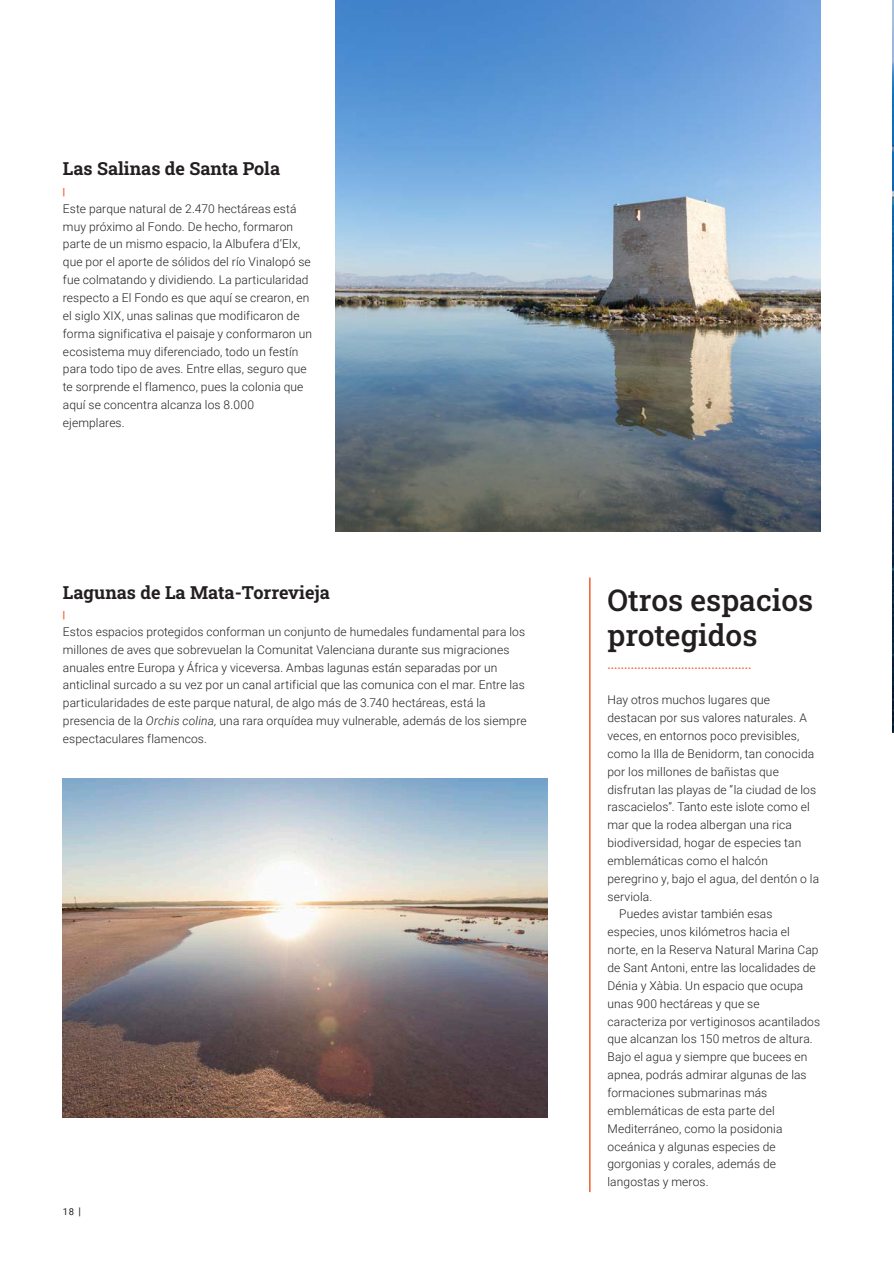
<style>
.page{position:relative;width:894px;height:1263px;background:#fff}
.page>*{position:absolute;margin:0;border:0;box-sizing:border-box;transform-origin:0 0}
.t1{font:500 30px/34.5px "Roboto Slab";color:#231f20}
.t2{font:18px "Roboto Slab";color:#231f20}
.t3{font:300 12px/17.9px "Roboto";letter-spacing:.01em;color:#231f20}
.t4{font:500 12px "Roboto";color:#f15d31}
.t5{font:700 condensed 9.75px "Roboto";color:#f15d31}
.t6{font:9.45px "Roboto";color:#231f20}
.s1{font-style:italic}
.s2{font-size:10.5px}
</style>
<div class="page">
<hr style="left:589px;top:577px;width:1px;height:615px;background:#f15d31">
<img style="left:892px;top:1px;width:1px;height:731px">
<img style="left:63px;top:778px;width:485px;height:339px">
<img style="left:335px;top:0;width:485px;height:531px">
<h2 class="t2" style="left:63px;top:156px;width:219px">Las Salinas de Santa Pola</h2>
<p class="t5" style="left:63px;top:184px;width:4px">|</p>
<p class="t3" style="left:63px;top:199px;width:251px">Este parque natural de 2.470 hectáreas está muy próximo al Fondo. De hecho, formaron parte de un mismo espacio, la Albufera d’Elx, que por el aporte de sólidos del río Vinalopó se fue colmatando y dividiendo. La particularidad respecto a El Fondo es que aquí se crearon, en el siglo XIX, unas salinas que modificaron de forma significativa el paisaje y conformaron un ecosistema muy diferenciado, todo un festín para todo tipo de aves. Entre ellas, seguro que te sorprende el flamenco, pues la colonia que aquí se concentra alcanza los 8.000 ejemplares.</p>
<h2 class="t2" style="left:63px;top:579px;width:268px">Lagunas de La Mata-Torrevieja</h2>
<p class="t5" style="left:63px;top:608px;width:4px">|</p>
<p class="t3" style="left:63px;top:622px;width:465px">Estos espacios protegidos conforman un conjunto de humedales fundamental para los millones de aves que sobrevuelan la Comunitat Valenciana durante sus migraciones anuales entre Europa y África y viceversa. Ambas lagunas están separadas por un anticlinal surcado a su vez por un canal artificial que las comunica con el mar. Entre las particularidades de este parque natural, de algo más de 3.740 hectáreas, está la presencia de la <span class="s1">Orchis colina,</span> una rara orquídea muy vulnerable, además de los siempre espectaculares flamencos.</p>
<p class="t6" style="left:63px;top:1205px;width:20px">18 <span class="s2">|</span></p>
<h1 class="t1" style="left:607px;top:582px;width:207px">Otros espacios protegidos</h1>
<p class="t4" style="left:607px;top:656px;width:145px">...........................................</p>
<p class="t3" style="left:607px;top:690px;width:164px">Hay otros muchos lugares que</p>
<p class="t3" style="left:607px;top:708px;width:201px">destacan por sus valores naturales. A</p>
<p class="t3" style="left:607px;top:726px;width:193px">veces, en entornos poco previsibles,</p>
<p class="t3" style="left:607px;top:744px;width:208px">como la Illa de Benidorm, tan conocida</p>
<p class="t3" style="left:607px;top:762px;width:173px">por los millones de bañistas que</p>
<p class="t3" style="left:607px;top:780px;width:210px">disfrutan las playas de “la ciudad de los</p>
<p class="t3" style="left:607px;top:797px;width:204px">rascacielos”. Tanto este islote como el</p>
<p class="t3" style="left:607px;top:815px;width:186px">mar que la rodea albergan una rica</p>
<p class="t3" style="left:607px;top:833px;width:195px">biodiversidad, hogar de especies tan</p>
<p class="t3" style="left:607px;top:851px;width:162px">emblemáticas como el halcón</p>
<p class="t3" style="left:607px;top:869px;width:213px">peregrino y, bajo el agua, del dentón o la</p>
<p class="t3" style="left:607px;top:887px;width:46px">serviola.</p>
<p class="t3" style="left:619px;top:905px;width:155px">Puedes avistar también esas</p>
<p class="t3" style="left:607px;top:922px;width:184px">especies, unos kilómetros hacia el</p>
<p class="t3" style="left:607px;top:940px;width:213px">norte, en la Reserva Natural Marina Cap</p>
<p class="t3" style="left:607px;top:958px;width:210px">de Sant Antoni, entre las localidades de</p>
<p class="t3" style="left:607px;top:976px;width:197px">Dénia y Xàbia. Un espacio que ocupa</p>
<p class="t3" style="left:607px;top:994px;width:153px">unas 900 hectáreas y que se</p>
<p class="t3" style="left:607px;top:1012px;width:214px">caracteriza por vertiginosos acantilados</p>
<p class="t3" style="left:607px;top:1029px;width:207px">que alcanzan los 150 metros de altura.</p>
<p class="t3" style="left:607px;top:1047px;width:201px">Bajo el agua y siempre que bucees en</p>
<p class="t3" style="left:607px;top:1065px;width:201px">apnea, podrás admirar algunas de las</p>
<p class="t3" style="left:607px;top:1083px;width:161px">formaciones submarinas más</p>
<p class="t3" style="left:607px;top:1101px;width:169px">emblemáticas de esta parte del</p>
<p class="t3" style="left:607px;top:1119px;width:176px">Mediterráneo, como la posidonia</p>
<p class="t3" style="left:607px;top:1137px;width:170px">oceánica y algunas especies de</p>
<p class="t3" style="left:607px;top:1154px;width:170px">gorgonias y corales, además de</p>
<p class="t3" style="left:607px;top:1172px;width:103px">langostas y meros.</p>
</div>
